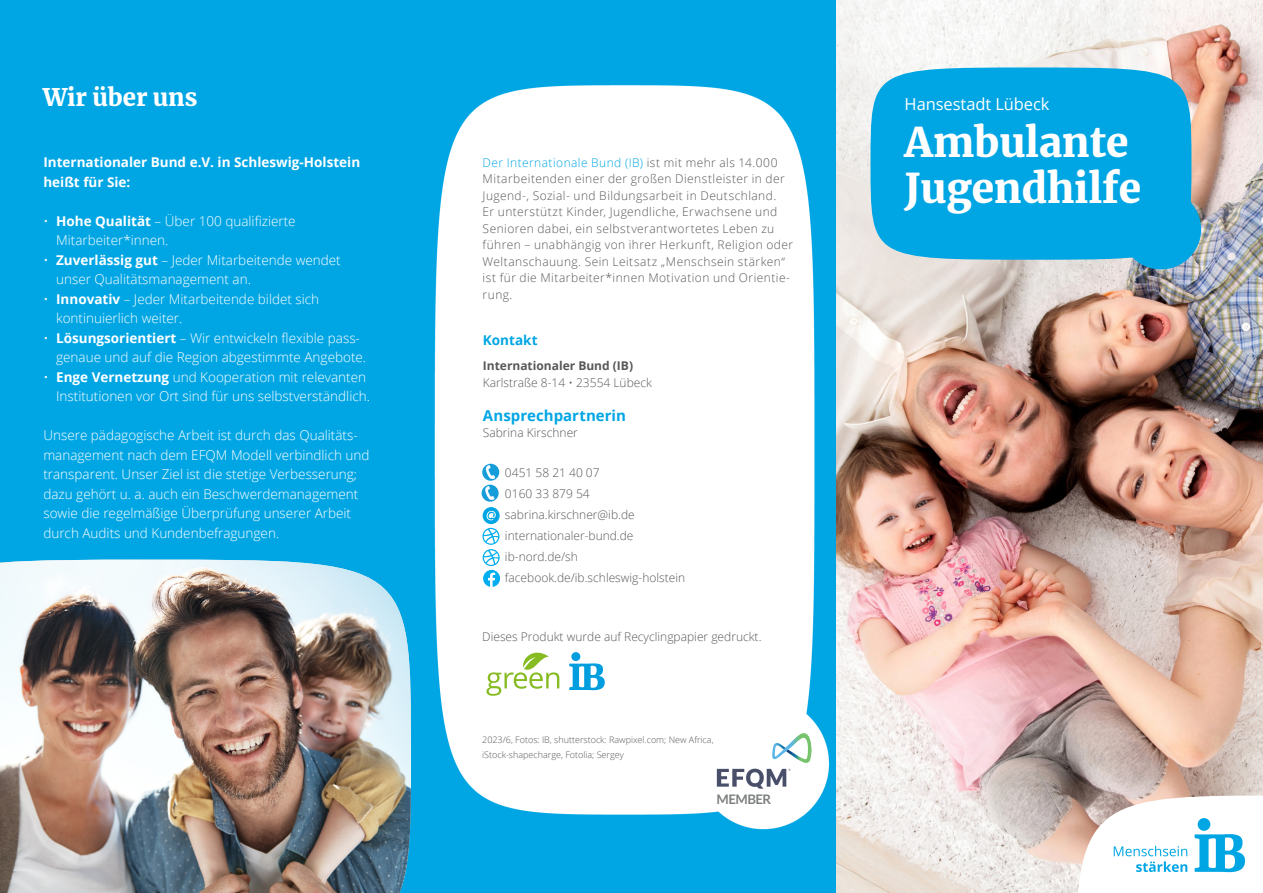
<style>
.page{position:relative;width:1263px;height:893px;background:#fff}
.page>*{position:absolute;margin:0;border:0;box-sizing:border-box;transform-origin:0 0}
.t1{font:900 40.5px/46.5px "Merriweather";letter-spacing:-.005em;color:#fff}
.t2{font:900 24px "Merriweather";letter-spacing:-.005em;color:#fff}
.t3{font:16.5px "Open Sans";letter-spacing:-.005em;color:#fff}
.IB_H4_Überschrift_11{font:700 15px "Open Sans";color:#00a6e4}
.Liste_Fließtext_ligh{font:300 13.5px/19.5px "Open Sans";color:#fff}
.Liste_Fließtext_ligh-2{font:700 13.5px/19.5px "Open Sans";color:#fff}
.IB_H4_Überschrift_11-2{font:700 13.5px "Open Sans";letter-spacing:.005em;color:#00a6e4}
.t4{font:700 13.2px "Lato";letter-spacing:-.04em;color:#7c7f80}
.Copy{font:300 12px/16.5px "Open Sans";letter-spacing:.035em;color:#57585a}
.IB_H4_Überschrift_11-3{font:300 12px/21px "Open Sans";color:#57585a}
.IB_P_Bildunterschrif{font:300 12px/16.5px "Open Sans";color:#57585a}
.Copy-2{font:300 12px "Open Sans";color:#57585a}
.Impressum{font:300 9px/15px "Open Sans";color:#57585a}
.s1{font-weight:700}
.s2{color:#00a6e4}
</style>
<div class="page">
<div style="left:0;top:0;width:837px;height:893px;background:#00a6e4"></div>
<img style="left:412px;top:51px;width:425px;height:809px">
<img style="left:837px;top:0;width:426px;height:893px">
<svg style="left:1075px;top:796px;width:188px;height:97px"></svg>
<svg style="left:482px;top:464px;width:17px;height:17px"></svg>
<svg style="left:486px;top:465px;width:9px;height:14px"></svg>
<svg style="left:482px;top:507px;width:18px;height:80px"></svg>
<div style="left:870px;top:68px;width:321px;height:192px;background:#00a6e4;border-radius:50%"></div>
<div style="left:1121px;top:189px;width:80px;height:80px;background:#00a6e4;border-radius:50%"></div>
<svg style="left:482px;top:485px;width:17px;height:17px"></svg>
<svg style="left:485px;top:486px;width:10px;height:14px"></svg>
<img style="left:0;top:560px;width:411px;height:333px">
<svg style="left:717px;top:769px;width:73px;height:20px"></svg>
<svg style="left:772px;top:733px;width:39px;height:30px"></svg>
<svg style="left:569px;top:652px;width:36px;height:38px"></svg>
<svg style="left:486px;top:653px;width:73px;height:43px"></svg>
<h3 class="t2" style="left:43px;top:80px;width:156px">Wir über uns</h3>
<p class="Liste_Fließtext_ligh-2" style="left:43px;top:152px;width:318px">Internationaler Bund e.V. in Schleswig-Holstein heißt für Sie:</p>
<p class="Liste_Fließtext_ligh" style="left:56px;top:211px;width:241px;text-indent:-13px">• <span class="s1">Hohe Qualität</span> – Über 100 qualifizierte<br>Mitarbeiter*innen.</p>
<p class="Liste_Fließtext_ligh" style="left:56px;top:250px;width:286px;text-indent:-13px">• <span class="s1">Zuverlässig gut</span> – Jeder Mitarbeitende wendet unser Qualitätsmanagement an.</p>
<p class="Liste_Fließtext_ligh" style="left:56px;top:289px;width:265px;text-indent:-13px">• <span class="s1">Innovativ</span> – Jeder Mitarbeitende bildet sich kontinuierlich weiter.</p>
<p class="Liste_Fließtext_ligh" style="left:56px;top:328px;width:312px;text-indent:-13px">• <span class="s1">Lösungsorientiert</span> – Wir entwickeln flexible pass&shy;genaue und auf die Region abgestimmte Angebote.</p>
<p class="Liste_Fließtext_ligh" style="left:43px;top:367px;width:328px;text-align:right">• <span class="s1">Enge Vernetzung</span> und Kooperation mit relevanten<br>Institutionen vor Ort sind für uns selbstverständlich.</p>
<p class="Liste_Fließtext_ligh" style="left:43px;top:425px;width:328px">Unsere pädagogische Arbeit ist durch das Qualitäts&shy;management nach dem EFQM Modell verbindlich und transparent. Unser Ziel ist die stetige Verbesserung; dazu gehört u. a. auch ein Beschwerdemanagement sowie die regelmäßige Überprüfung unserer Arbeit durch Audits und Kundenbefragungen.</p>
<p class="Copy" style="left:483px;top:154px;width:312px"><span class="s2">Der Internationale Bund (IB)</span> ist mit mehr als 14.000<br>Mitarbeitenden einer der großen Dienstleister in der Jugend-, Sozial- und Bildungsarbeit in Deutschland.<br>Er unterstützt Kinder, Jugendliche, Erwachsene und Senioren dabei, ein selbstverantwortetes Leben zu führen – unabhängig von ihrer Herkunft, Religion oder Weltanschauung. Sein Leitsatz „Menschsein stärken“ ist für die Mitarbeiter*innen Motivation und Orientie&shy;rung.</p>
<h4 class="IB_H4_Überschrift_11-2" style="left:483px;top:331px;width:56px">Kontakt</h4>
<p class="IB_P_Bildunterschrif" style="left:483px;top:358px;width:171px"><span class="s1">Internationaler Bund (IB)<br></span>Karlstraße 8-14 • 23554 Lübeck</p>
<h4 class="IB_H4_Überschrift_11" style="left:483px;top:405px;width:145px">Ansprechpartnerin</h4>
<h4 class="IB_H4_Überschrift_11-3" style="left:483px;top:422px;width:97px">Sabrina Kirschner</h4>
<h4 class="IB_H4_Überschrift_11-3" style="left:505px;top:462px;width:182px">0451 58 21 40 07<br>0160 33 879 54 sabrina.kirschner@ib.de internationaler-bund.de ib-nord.de/sh facebook.de/ib.schleswig-holstein</h4>
<p class="Copy-2" style="left:482px;top:629px;width:281px">Dieses Produkt wurde auf Recyclingpapier gedruckt.</p>
<p class="Impressum" style="left:482px;top:732px;width:233px">2023/6, Fotos: IB, shutterstock: Rawpixel.com; New Africa, iStock-shapecharge, Fotolia; Sergey</p>
<p class="t4" style="left:716px;top:789px;width:56px">MEMBER</p>
<h4 class="t3" style="left:904px;top:93px;width:146px">Hansestadt Lübeck</h4>
<h4 class="t1" style="left:904px;top:117px;width:238px">Ambulante<br>Jugendhilfe</h4>
</div>
